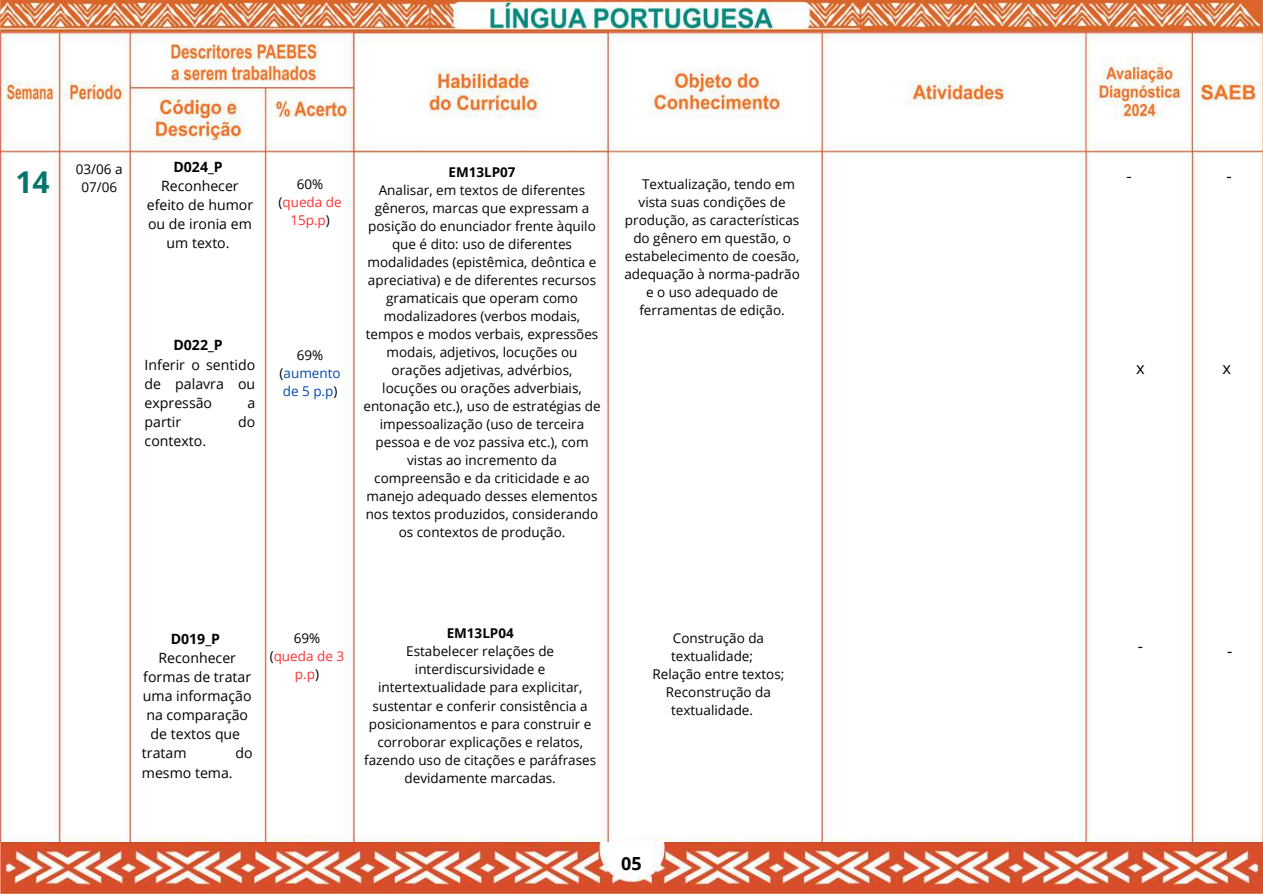
<style>
.page{position:relative;width:1263px;height:894px;background:#fff}
.page>*{position:absolute;margin:0;border:0;box-sizing:border-box;transform-origin:0 0}
.t1{font:700 30px "Open Sans";color:#05766b}
.t2{font:700 18px "Open Sans";color:#000}
.t3{font:16.5px "Open Sans";color:#000}
.t4{font:14.1px/19.2px "Open Sans";color:#000;text-align:center}
.t5{font:700 14.1px "Open Sans";color:#000}
.t6{font:13.5px/18px "Open Sans";color:#000;text-align:center}
.t7{font:13.5px/18px "Open Sans";color:#ff3131;text-align:center}
.t8{font:13.5px/18px "Open Sans";color:#004aad;text-align:center}
.t9{font:700 13.5px "Open Sans";color:#000}
.s1{color:#000}
</style>
<div class="page">
<img style="left:0;top:641px;width:1263px;height:252px">
<img style="left:0;top:0;width:1263px;height:641px">
<h1 class="t1" style="left:15px;top:161px;width:36px">14</h1>
<p class="t6" style="left:76px;top:160px;width:48px">03/06 a<br>07/06</p>
<p class="t5" style="left:173px;top:157px;width:51px">D024_P</p>
<p class="t4" style="left:147px;top:176px;width:108px">Reconhecer efeito de humor ou de ironia em um texto.</p>
<p class="t5" style="left:173px;top:335px;width:51px">D022_P</p>
<p class="t4" style="left:145px;top:354px;width:112px;text-align:justify">Inferir o sentido de palavra ou expressão</p>
<p class="t4" style="left:247px;top:392px;width:9px">a</p>
<p class="t4" style="left:145px;top:412px;width:38px">partir</p>
<p class="t4" style="left:238px;top:412px;width:19px">do</p>
<p class="t4" style="left:145px;top:431px;width:63px">contexto.</p>
<p class="t7" style="left:279px;top:174px;width:65px"><span class="s1">60% (</span>queda de<br>15p.p<span class="s1">)</span></p>
<p class="t8" style="left:280px;top:346px;width:63px"><span class="s1">69% (</span>aumento de 5 p.p<span class="s1">)</span></p>
<p class="t9" style="left:448px;top:162px;width:69px">EM13LP07</p>
<p class="t6" style="left:363px;top:180px;width:239px">Analisar, em textos de diferentes gêneros, marcas que expressam a posição do enunciador frente àquilo que é dito: uso de diferentes modalidades (epistêmica, deôntica e apreciativa) e de diferentes recursos gramaticais que operam como modalizadores (verbos modais, tempos e modos verbais, expressões modais, adjetivos, locuções ou orações adjetivas, advérbios, locuções ou orações adverbiais, entonação etc.), uso de estratégias de impessoalização (uso de terceira pessoa e de voz passiva etc.), com vistas ao incremento da compreensão e da criticidade e ao manejo adequado desses elementos nos textos produzidos, considerando os contextos de produção.</p>
<p class="t6" style="left:642px;top:174px;width:154px">Textualização, tendo em</p>
<p class="t6" style="left:639px;top:192px;width:148px">vista suas condições de</p>
<p class="t6" style="left:625px;top:210px;width:176px">produção, as características</p>
<p class="t6" style="left:633px;top:228px;width:159px">do gênero em questão, o</p>
<p class="t6" style="left:625px;top:246px;width:176px">estabelecimento de coesão,</p>
<p class="t6" style="left:624px;top:264px;width:177px">adequação à norma-padrão</p>
<p class="t6" style="left:646px;top:282px;width:134px">e o uso adequado de</p>
<p class="t6" style="left:639px;top:300px;width:147px">ferramentas de edição.</p>
<p class="t5" style="left:171px;top:628px;width:51px">D019_P</p>
<p class="t4" style="left:158px;top:647px;width:79px">Reconhecer</p>
<p class="t4" style="left:143px;top:666px;width:109px">formas de tratar</p>
<p class="t4" style="left:143px;top:685px;width:110px">uma informação</p>
<p class="t4" style="left:146px;top:704px;width:103px">na comparação</p>
<p class="t4" style="left:151px;top:724px;width:91px">de textos que</p>
<p class="t4" style="left:142px;top:743px;width:46px">tratam</p>
<p class="t4" style="left:235px;top:743px;width:19px">do</p>
<p class="t4" style="left:142px;top:762px;width:92px">mesmo tema.</p>
<p class="t7" style="left:270px;top:628px;width:76px"><span class="s1">69%<br>(</span>queda de 3 p.p<span class="s1">)</span></p>
<p class="t9" style="left:447px;top:623px;width:69px">EM13LP04</p>
<p class="t6" style="left:364px;top:642px;width:233px">Estabelecer relações de interdiscursividade e intertextualidade para explicitar, sustentar e conferir consistência a posicionamentos e para construir e corroborar explicações e relatos, fazendo uso de citações e paráfrases devidamente marcadas.</p>
<p class="t6" style="left:673px;top:628px;width:93px">Construção da</p>
<p class="t6" style="left:671px;top:646px;width:83px">textualidade;</p>
<p class="t6" style="left:652px;top:664px;width:133px">Relação entre textos;</p>
<p class="t6" style="left:666px;top:682px;width:107px">Reconstrução da</p>
<p class="t6" style="left:671px;top:700px;width:83px">textualidade.</p>
<h2 class="t2" style="left:621px;top:850px;width:22px">05</h2>
<p class="t3" style="left:1126px;top:164px;width:7px">-</p>
<p class="t3" style="left:1226px;top:164px;width:7px">-</p>
<p class="t3" style="left:1136px;top:357px;width:10px">x</p>
<p class="t3" style="left:1222px;top:357px;width:10px">x</p>
<p class="t3" style="left:1138px;top:634px;width:7px">-</p>
<p class="t3" style="left:1227px;top:639px;width:7px">-</p>
</div>
